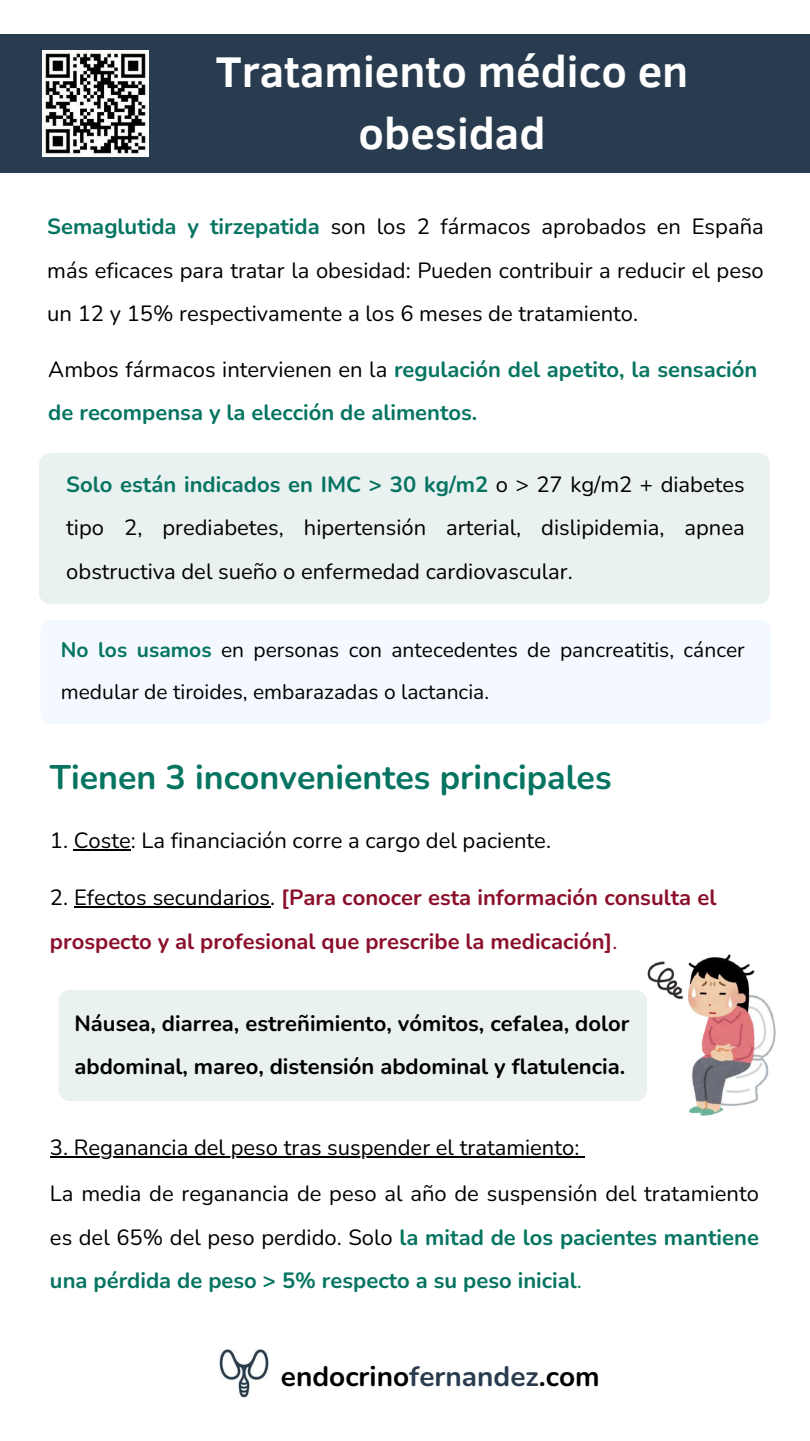
<style>
.page{position:relative;width:810px;height:1441px;background:#fff}
.page>*{position:absolute;margin:0;border:0;box-sizing:border-box;transform-origin:0 0}
.t1{font:700 44px/61.5px "Clear Sans";color:#fff;text-align:center}
.t2{font:700 34px "Nunito";color:#057461}
.t3{font:700 28px "Nunito";color:#000}
.t4{font:22px/43.5px "Nunito";color:#000;text-align:justify}
.t5{font:700 22px/43.5px "Nunito";color:#057461}
.t6{font:700 22px/43.5px "Nunito";color:#8b0f2a}
.t7{font:700 22px/43.5px "Nunito";color:#000}
.t8{font:21px/42px "Nunito";color:#000}
.s1{font-weight:700;color:#057461}
.s2{font-weight:400;color:#000}
.s3{font-weight:400}
.s4{color:#293c4f}
</style>
<div class="page">
<div style="left:0;top:34px;width:810px;height:138px;background:#293c4f"></div>
<img style="left:42px;top:50px;width:106px;height:106px">
<div style="left:39px;top:453px;width:731px;height:151px;background:#eaf1f1"></div>
<div style="left:41px;top:620px;width:730px;height:104px;background:#f3f9ff"></div>
<img style="left:647px;top:954px;width:128px;height:160px">
<hr style="left:74px;top:849px;width:57px;height:1px;background:#000">
<hr style="left:74px;top:906px;width:196px;height:2px;background:#000">
<div style="left:59px;top:990px;width:588px;height:110px;background:#eaf1f1"></div>
<hr style="left:50px;top:1156px;width:529px;height:1px;background:#000">
<img style="left:220px;top:1349px;width:49px;height:48px">
<h1 class="t1" style="left:216px;top:39px;width:474px">Tratamiento médico en obesidad</h1>
<p class="t4" style="left:47px;top:205px;width:718px"><span class="s1">Semaglutida y tirzepatida</span> son los 2 fármacos aprobados en España más eficaces para tratar la obesidad: Pueden contribuir a reducir el peso un 12 y 15% respectivamente a los 6 meses de tratamiento.</p>
<p class="t5" style="left:48px;top:347px;width:710px"><span class="s2">Ambos fármacos intervienen en la</span> regulación del apetito, la sensación de recompensa y la elección de alimentos.</p>
<p class="t4" style="left:66px;top:462px;width:680px"><span class="s1">Solo están indicados en IMC &gt; 30 kg/m2</span> o &gt; 27 kg/m2 + diabetes tipo 2, prediabetes, hipertensión arterial, dislipidemia, apnea obstructiva del sueño o enfermedad cardiovascular.</p>
<p class="t8" style="left:61px;top:629px;width:685px"><span class="s1">No los usamos</span> en personas con antecedentes de pancreatitis, cáncer medular de tiroides, embarazadas o lactancia.</p>
<h2 class="t2" style="left:50px;top:754px;width:563px">Tienen 3 inconvenientes principales</h2>
<p class="t4" style="left:50px;top:818px;width:503px">1. Coste: La financiación corre a cargo del paciente.</p>
<p class="t6" style="left:50px;top:876px;width:668px"><span class="s2">2. Efectos secundarios.</span> [Para conocer esta información consulta el prospecto y al profesional que prescribe la medicación]<span class="s3">.</span></p>
<p class="t7" style="left:74px;top:1001px;width:556px">Náusea, diarrea, estreñimiento, vómitos, cefalea, dolor abdominal, mareo, distensión abdominal y flatulencia.</p>
<p class="t4" style="left:50px;top:1124px;width:710px;line-height:46.2px">3. Reganancia del peso tras suspender el tratamiento:<br>La media de reganancia de peso al año de suspensión del tratamiento</p>
<p class="t5" style="left:50px;top:1215px;width:710px"><span class="s2">es del 65% del peso perdido. Solo</span> la mitad de los pacientes mantiene una pérdida de peso &gt; 5% respecto a su peso inicial<span class="s3">.</span></p>
<p class="t3" style="left:281px;top:1357px;width:320px">endocrino<span class="s4">fernandez</span>.com</p>
</div>
